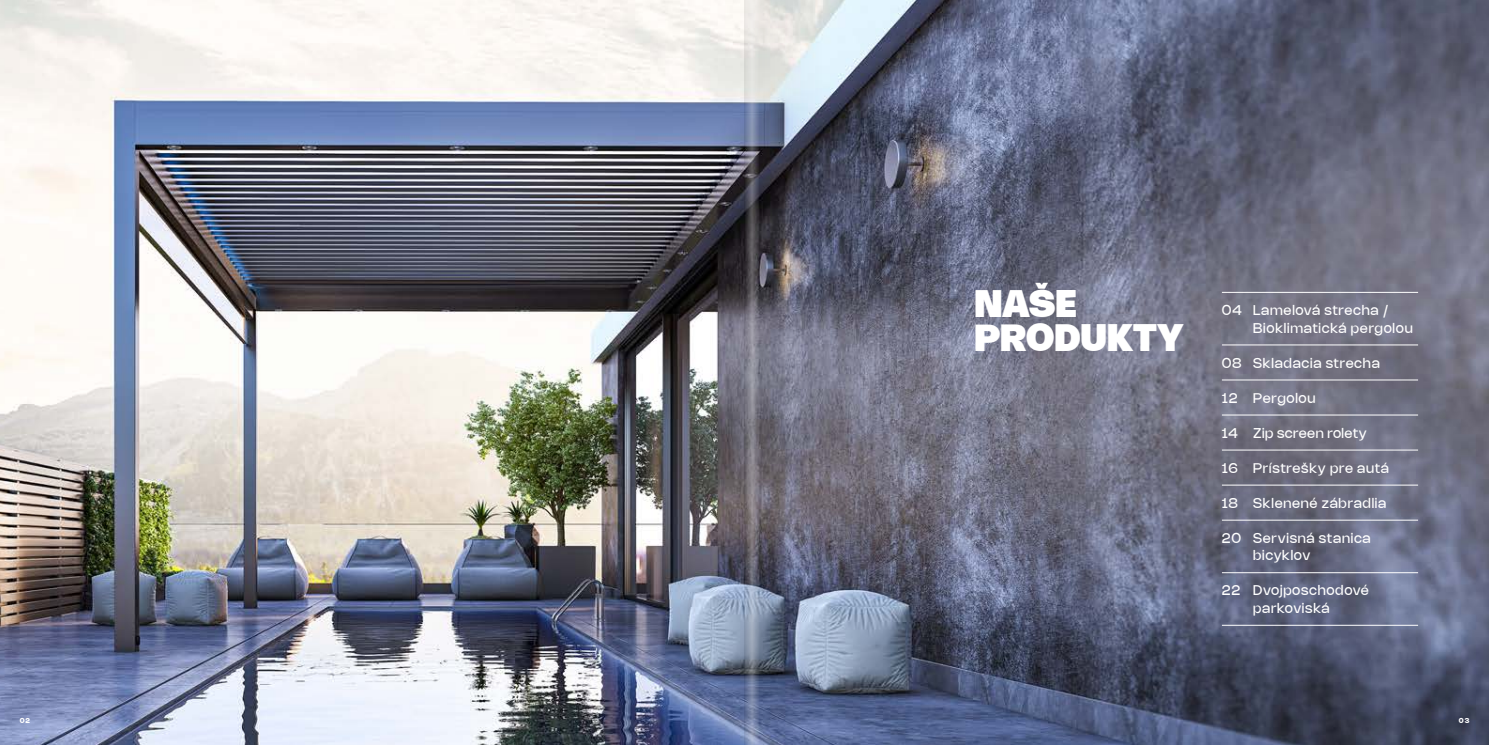
<style>
.page{position:relative;width:1489px;height:745px;background:#fff}
.page>*{position:absolute;margin:0;border:0;box-sizing:border-box;transform-origin:0 0}
.t1{font:900 37.38px/34.4px "Nohemi";letter-spacing:.005em;color:#fff}
.t2{font:13.75px/17.5px "Nohemi";letter-spacing:.045em;color:#fff}
.t3{font:13.75px "Nohemi";letter-spacing:.025em;color:#fff}
.t4{font:700 6.88px "Nohemi";color:#fff}
</style>
<div class="page">
<img style="left:0;top:0;width:1488px;height:744px">
<hr style="left:1221px;top:292px;width:196px;height:1px;background:#fff">
<hr style="left:1221px;top:344px;width:196px;height:1px;background:#fff">
<hr style="left:1221px;top:379px;width:196px;height:1px;background:#fff">
<hr style="left:1221px;top:414px;width:196px;height:1px;background:#fff">
<hr style="left:1221px;top:449px;width:196px;height:1px;background:#fff">
<hr style="left:1221px;top:484px;width:196px;height:1px;background:#fff">
<hr style="left:1221px;top:519px;width:196px;height:1px;background:#fff">
<hr style="left:1221px;top:572px;width:196px;height:1px;background:#fff">
<hr style="left:1221px;top:624px;width:196px;height:1px;background:#fff">
<svg style="left:759px;top:0;width:63px;height:744px;background:#74798a"></svg>
<svg style="left:744px;top:0;width:15px;height:744px;background:#80828e"></svg>
<p class="t4" style="left:20px;top:716px;width:12px">02</p>
<h1 class="t1" style="left:974px;top:288px;width:210px">NAŠE<br>PRODUKTY</h1>
<p class="t2" style="left:1253px;top:302px;width:161px;text-indent:-31px">04 Lamelová strecha /<br>Bioklimatická pergolou</p>
<p class="t2" style="left:1221px;top:354px;width:159px">08 Skladacia strecha</p>
<p class="t2" style="left:1221px;top:389px;width:95px">12 Pergolou</p>
<p class="t3" style="left:1221px;top:426px;width:146px">14 Zip screen rolety</p>
<p class="t2" style="left:1221px;top:459px;width:169px">16 Prístrešky pre autá</p>
<p class="t2" style="left:1221px;top:494px;width:166px">18 Sklenené zábradlia</p>
<p class="t2" style="left:1253px;top:529px;width:119px;text-indent:-31px">20 Servisná stanica bicyklov</p>
<p class="t2" style="left:1221px;top:582px;width:148px;text-align:center">22 Dvojposchodové parkoviská</p>
<p class="t4" style="left:1458px;top:716px;width:12px">03</p>
</div>
